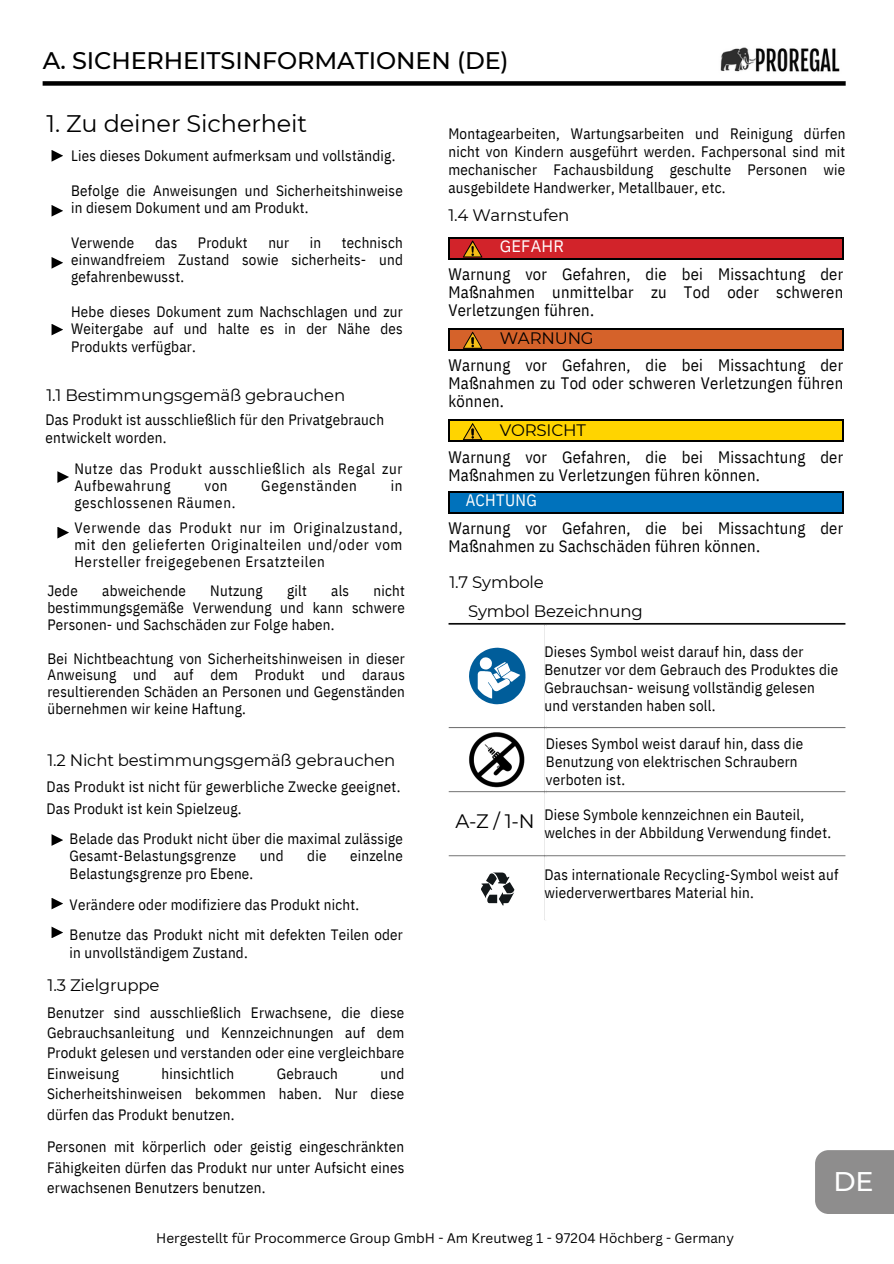
<style>
.page{position:relative;width:894px;height:1264px;background:#fff}
.page>*{position:absolute;margin:0;border:0;box-sizing:border-box;transform-origin:0 0}
.t1{font:500 27px "Montserrat";color:#fff}
.t2{font:500 24px "Montserrat";letter-spacing:-.005em;color:#000}
.t3{font:24px "Montserrat";letter-spacing:-.005em;color:#000}
.t4{font:19.5px "Montserrat";color:#000}
.t5{font:16.5px/18px "IBM Plex Sans Cond";letter-spacing:.015em;color:#000;text-align:justify}
.t6{font:16.5px "Montserrat";letter-spacing:-.01em;color:#000}
.t7{font:16.5px "IBM Plex Sans Cond";letter-spacing:.02em;color:#fff}
.t8{font:16.5px "IBM Plex Sans";letter-spacing:.01em;color:#fff}
.t9{font:15px/18px "IBM Plex Sans Cond";letter-spacing:.015em;color:#000}
.t10{font:15px/17px "IBM Plex Sans Cond";letter-spacing:.045em;color:#000}
.t11{font:13.5px "Canva Sans";color:#000}
</style>
<div class="page">
<svg style="left:51px;top:150px;width:12px;height:12px"></svg>
<svg style="left:51px;top:205px;width:12px;height:11px"></svg>
<svg style="left:51px;top:257px;width:12px;height:12px"></svg>
<svg style="left:51px;top:324px;width:12px;height:11px"></svg>
<svg style="left:57px;top:471px;width:12px;height:12px"></svg>
<svg style="left:57px;top:527px;width:12px;height:11px"></svg>
<svg style="left:51px;top:834px;width:12px;height:11px"></svg>
<svg style="left:51px;top:926px;width:12px;height:12px"></svg>
<img style="left:448px;top:623px;width:398px;height:297px">
<div style="left:448px;top:237px;width:395px;height:22px;background:#d2232a"></div>
<hr style="left:448px;top:237px;width:395px;height:1px;background:#000">
<svg style="left:448px;top:238px;width:1px;height:20px"></svg>
<svg style="left:842px;top:238px;width:1px;height:20px"></svg>
<hr style="left:448px;top:258px;width:395px;height:1px;background:#000">
<svg style="left:463px;top:240px;width:19px;height:17px"></svg>
<div style="left:448px;top:329px;width:395px;height:21px;background:#d5622a"></div>
<hr style="left:448px;top:328px;width:395px;height:1px;background:#000">
<svg style="left:448px;top:329px;width:1px;height:20px"></svg>
<svg style="left:842px;top:329px;width:1px;height:20px"></svg>
<hr style="left:448px;top:349px;width:395px;height:1px;background:#000">
<svg style="left:463px;top:332px;width:19px;height:17px"></svg>
<div style="left:448px;top:420px;width:395px;height:21px;background:#ffd400"></div>
<hr style="left:448px;top:420px;width:395px;height:1px;background:#000">
<svg style="left:448px;top:421px;width:1px;height:20px"></svg>
<svg style="left:842px;top:421px;width:1px;height:20px"></svg>
<hr style="left:448px;top:441px;width:395px;height:1px;background:#000">
<svg style="left:462px;top:423px;width:20px;height:17px"></svg>
<div style="left:448px;top:492px;width:395px;height:21px;background:#0072bc"></div>
<hr style="left:448px;top:491px;width:395px;height:1px;background:#000">
<svg style="left:448px;top:492px;width:1px;height:20px"></svg>
<svg style="left:842px;top:492px;width:1px;height:20px"></svg>
<hr style="left:448px;top:512px;width:395px;height:1px;background:#000">
<svg style="left:51px;top:898px;width:12px;height:11px"></svg>
<div style="left:548px;top:823px;width:268px;height:30px;background:#fff"></div>
<img style="left:720px;top:47px;width:120px;height:25px">
<div style="left:43px;top:81px;width:802px;height:5px;background:#000"></div>
<div style="left:815px;top:1150px;width:78px;height:63px;background:#8e8d8d"></div>
<h6 class="t2" style="left:43px;top:46px;width:467px">A. SICHERHEITSINFORMATIONEN (DE)</h6>
<h1 class="t3" style="left:46px;top:108px;width:262px">1. Zu deiner Sicherheit</h1>
<h6 class="t9" style="left:71px;top:146px;width:326px">Lies dieses Dokument aufmerksam und vollständig.</h6>
<h6 class="t9" style="left:71px;top:181px;width:333px;line-height:17.4px">Befolge die Anweisungen und Sicherheitshinweise in diesem Dokument und am Produkt.</h6>
<h6 class="t9" style="left:71px;top:233px;width:65px">Verwende</h6>
<h6 class="t9" style="left:155px;top:233px;width:24px">das</h6>
<h6 class="t9" style="left:198px;top:233px;width:51px">Produkt</h6>
<h6 class="t9" style="left:268px;top:233px;width:22px">nur</h6>
<h6 class="t9" style="left:310px;top:233px;width:13px">in</h6>
<h6 class="t9" style="left:71px;top:233px;width:333px;line-height:17.4px;text-align:justify;text-indent:271px">technisch einwandfreiem Zustand sowie sicherheits- und gefahrenbewusst.</h6>
<h6 class="t9" style="left:71px;top:303px;width:333px;line-height:17.4px;text-align:justify">Hebe dieses Dokument zum Nachschlagen und zur Weitergabe auf und halte es in der Nähe des Produkts verfügbar.</h6>
<h6 class="t6" style="left:46px;top:384px;width:300px">1.1 Bestimmungsgemäß gebrauchen</h6>
<h6 class="t9" style="left:45px;top:411px;width:340px">Das Produkt ist ausschließlich für den Privatgebrauch entwickelt worden.</h6>
<h6 class="t10" style="left:74px;top:460px;width:329px">Nutze das Produkt ausschließlich als Regal zur<br>Aufbewahrung</h6>
<h6 class="t9" style="left:204px;top:476px;width:25px">von</h6>
<h6 class="t10" style="left:261px;top:477px;width:97px">Gegenständen</h6>
<h6 class="t9" style="left:390px;top:476px;width:13px">in</h6>
<h6 class="t10" style="left:74px;top:494px;width:162px">geschlossenen Räumen.</h6>
<h6 class="t9" style="left:74px;top:519px;width:329px;line-height:17px;text-align:justify">Verwende das Produkt nur im Originalzustand, mit den gelieferten Originalteilen und/oder vom Hersteller freigegebenen Ersatzteilen</h6>
<h6 class="t9" style="left:47px;top:582px;width:359px;line-height:17px;text-align:justify;text-indent:326px">nicht bestimmungsgemäße Verwendung und kann schwere Personen- und Sachschäden zur Folge haben.</h6>
<h6 class="t9" style="left:47px;top:649px;width:359px;line-height:17px;text-align:justify">Bei Nichtbeachtung von Sicherheitshinweisen in dieser Anweisung und auf dem Produkt und daraus resultierenden Schäden an Personen und Gegenständen übernehmen wir keine Haftung.</h6>
<p class="t6" style="left:47px;top:750px;width:349px">1.2 Nicht bestimmungsgemäß gebrauchen</p>
<h6 class="t9" style="left:47px;top:581px;width:32px">Jede</h6>
<h6 class="t9" style="left:102px;top:581px;width:85px">abweichende</h6>
<h6 class="t9" style="left:210px;top:581px;width:54px">Nutzung</h6>
<h6 class="t9" style="left:287px;top:581px;width:21px">gilt</h6>
<h6 class="t9" style="left:331px;top:581px;width:20px">als</h6>
<h3 class="t9" style="left:46px;top:776px;width:355px;line-height:21.5px">Das Produkt ist nicht für gewerbliche Zwecke geeignet.<br>Das Produkt ist kein Spielzeug.</h3>
<h6 class="t9" style="left:70px;top:829px;width:335px;line-height:17.5px">Belade das Produkt nicht über die maximal zulässige<br>Gesamt-Belastungsgrenze</h6>
<h6 class="t9" style="left:260px;top:846px;width:25px">und</h6>
<h6 class="t9" style="left:307px;top:846px;width:21px">die</h6>
<h6 class="t9" style="left:350px;top:846px;width:54px">einzelne</h6>
<h6 class="t9" style="left:70px;top:864px;width:185px">Belastungsgrenze pro Ebene.</h6>
<h6 class="t9" style="left:70px;top:895px;width:291px">Verändere oder modifiziere das Produkt nicht.</h6>
<h6 class="t9" style="left:70px;top:925px;width:334px;line-height:17.5px">Benutze das Produkt nicht mit defekten Teilen oder in unvollständigem Zustand.</h6>
<h5 class="t6" style="left:48px;top:975px;width:113px">1.3 Zielgruppe</h5>
<h6 class="t9" style="left:47px;top:1001px;width:359px;line-height:20.4px;text-align:justify">Benutzer sind ausschließlich Erwachsene, die diese Gebrauchsanleitung und Kennzeichnungen auf dem Produkt gelesen und verstanden oder eine vergleichbare Einweisung</h6>
<h6 class="t9" style="left:47px;top:1062px;width:359px;line-height:20.4px;text-align:justify;text-indent:333px">und Sicherheitshinweisen bekommen haben. Nur diese dürfen das Produkt benutzen.</h6>
<h6 class="t9" style="left:47px;top:1136px;width:359px;line-height:20.4px;text-align:justify">Personen mit körperlich oder geistig eingeschränkten Fähigkeiten dürfen das Produkt nur unter Aufsicht eines erwachsenen Benutzers benutzen.</h6>
<h6 class="t9" style="left:161px;top:1064px;width:74px">hinsichtlich</h6>
<h6 class="t9" style="left:277px;top:1064px;width:63px">Gebrauch</h6>
<h6 class="t9" style="left:448px;top:124px;width:398px">Montagearbeiten, Wartungsarbeiten und Reinigung dürfen nicht von Kindern ausgeführt werden. Fachpersonal sind mit</h6>
<h6 class="t9" style="left:448px;top:160px;width:398px">mechanischer Fachausbildung geschulte Personen wie ausgebildete Handwerker, Metallbauer, etc.</h6>
<h6 class="t6" style="left:448px;top:204px;width:123px">1.4 Warnstufen</h6>
<h6 class="t8" style="left:499px;top:235px;width:66px">GEFAHR</h6>
<h6 class="t5" style="left:448px;top:264px;width:396px">Warnung vor Gefahren, die bei Missachtung der Maßnahmen unmittelbar zu Tod oder schweren Verletzungen führen.</h6>
<h5 class="t6" style="left:499px;top:328px;width:95px">WARNUNG</h5>
<h6 class="t5" style="left:448px;top:356px;width:396px">Warnung vor Gefahren, die bei Missachtung der Maßnahmen zu Tod oder schweren Verletzungen führen können.</h6>
<h6 class="t6" style="left:499px;top:419px;width:88px">VORSICHT</h6>
<h6 class="t5" style="left:448px;top:447px;width:396px">Warnung vor Gefahren, die bei Missachtung der<br>Maßnahmen zu Verletzungen führen können.</h6>
<h4 class="t5" style="left:448px;top:519px;width:396px">Warnung vor Gefahren, die bei Missachtung der<br>Maßnahmen zu Sachschäden führen können.</h4>
<h5 class="t7" style="left:465px;top:489px;width:73px">ACHTUNG</h5>
<h5 class="t6" style="left:449px;top:572px;width:96px">1.7 Symbole</h5>
<h6 class="t6" style="left:468px;top:601px;width:176px">Symbol Bezeichnung</h6>
<h6 class="t4" style="left:455px;top:808px;width:81px">A-Z / 1-N</h6>
<h6 class="t9" style="left:544px;top:642px;width:295px">Dieses Symbol weist darauf hin, dass der Benutzer vor dem Gebrauch des Produktes die Gebrauchsan- weisung vollständig gelesen und verstanden haben soll.</h6>
<h6 class="t9" style="left:545px;top:734px;width:259px">Dieses Symbol weist darauf hin, dass die<br>Benutzung von elektrischen Schraubern verboten ist.</h6>
<h6 class="t9" style="left:544px;top:805px;width:288px">Diese Symbole kennzeichnen ein Bauteil, welches in der Abbildung Verwendung findet.</h6>
<h6 class="t9" style="left:544px;top:865px;width:295px">Das internationale Recycling-Symbol weist auf wiederverwertbares Material hin.</h6>
<p class="t1" style="left:833px;top:1164px;width:42px">DE</p>
<p class="t11" style="left:156px;top:1228px;width:579px">Hergestellt für Procommerce Group GmbH - Am Kreutweg 1 - 97204 Höchberg - Germany</p>
</div>
